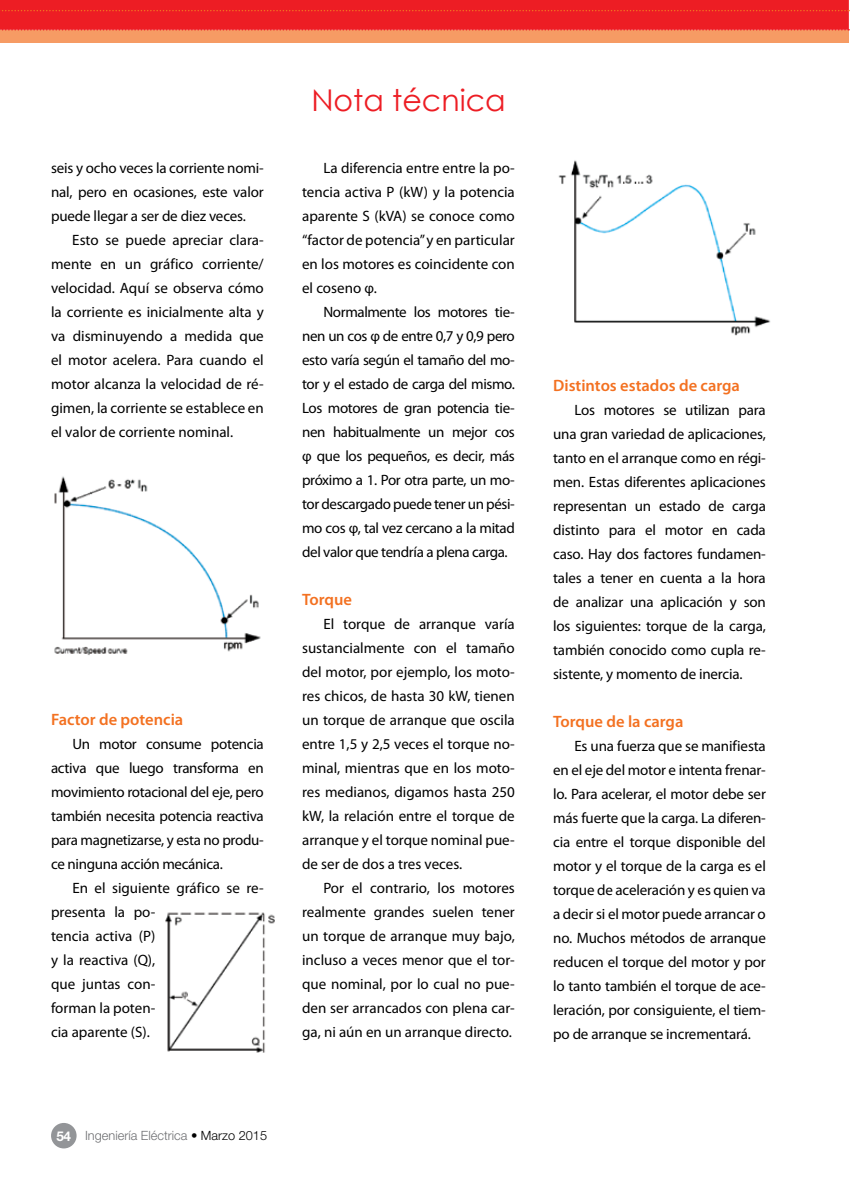
<style>
.page{position:relative;width:851px;height:1191px;background:#fff}
.page>*{position:absolute;margin:0;border:0;box-sizing:border-box;transform-origin:0 0}
.t1{font:30px "Century Gothic";color:#ed1d24}
.t2{font:600 16.5px "Myriad Pro";color:#f37121}
.t3{font:15px/24px "Myriad Pro";letter-spacing:-.005em;color:#000;text-align:justify}
.t4{font:300 12.75px "Helvetica Neue LT Std";color:#6d6e71}
.s1{font-weight:700;font-size:13.5px;color:#fff}
.s2{color:#000}
</style>
<div class="page">
<div style="left:51px;top:1123px;width:26px;height:25px;background:#939598;border-radius:50%"></div>
<div style="left:0;top:30px;width:848px;height:13px;background:#f69b64"></div>
<svg style="left:0;top:0;width:849px;height:31px;background:#ed2226"></svg>
<img style="left:54px;top:476px;width:207px;height:179px">
<img style="left:165px;top:912px;width:110px;height:141px">
<img style="left:558px;top:160px;width:213px;height:176px">
<p class="t3" style="left:51px;top:156px;width:214px">seis y ocho veces la corriente nomi&shy;nal, pero en ocasiones, este valor puede llegar a ser de diez veces.</p>
<p class="t3" style="left:51px;top:228px;width:214px;text-indent:21px">Esto se puede apreciar clara&shy;mente en un gráfico corriente/ velocidad. Aquí se observa cómo la corriente es inicialmente alta y va disminuyendo a medida que el motor acelera. Para cuando el motor alcanza la velocidad de ré&shy;gimen, la corriente se establece en el valor de corriente nominal.</p>
<p class="t2" style="left:51px;top:709px;width:134px">Factor de potencia</p>
<p class="t3" style="left:51px;top:732px;width:214px;text-indent:21px">Un motor consume potencia activa que luego transforma en movimiento rotacional del eje, pero también necesita potencia reactiva para magnetizarse, y esta no produ&shy;ce ninguna acción mecánica.</p>
<p class="t3" style="left:51px;top:876px;width:214px;text-align:left;text-indent:21px">En el siguiente gráfico se re&shy;presenta la po-<br>tencia activa (P)<br>y la reactiva (Q),<br>que juntas con-<br>forman la poten-<br>cia aparente (S).</p>
<h1 class="t1" style="left:311px;top:79px;width:196px">Nota técnica</h1>
<p class="t3" style="left:302px;top:156px;width:214px;text-indent:21px">La diferencia entre entre la po&shy;tencia activa P (kW) y la potencia aparente S (kVA) se conoce como “factor de potencia” y en particular en los motores es coincidente con el coseno φ.</p>
<p class="t3" style="left:302px;top:300px;width:214px;text-indent:21px">Normalmente los motores tie&shy;nen un cos φ de entre 0,7 y 0,9 pero esto varía según el tamaño del mo&shy;tor y el estado de carga del mismo.<br>Los motores de gran potencia tie&shy;nen habitualmente un mejor cos φ que los pequeños, es decir, más próximo a 1. Por otra parte, un mo&shy;tor descargado puede tener un pési&shy;mo cos φ, tal vez cercano a la mitad del valor que tendría a plena carga.</p>
<p class="t2" style="left:302px;top:589px;width:51px">Torque</p>
<p class="t3" style="left:302px;top:612px;width:214px;text-indent:21px">El torque de arranque varía sustancialmente con el tamaño del motor, por ejemplo, los moto&shy;res chicos, de hasta 30 kW, tienen un torque de arranque que oscila entre 1,5 y 2,5 veces el torque no&shy;minal, mientras que en los moto&shy;res medianos, digamos hasta 250 kW, la relación entre el torque de arranque y el torque nominal pue&shy;de ser de dos a tres veces.</p>
<p class="t3" style="left:302px;top:876px;width:214px;text-indent:21px">Por el contrario, los motores realmente grandes suelen tener un torque de arranque muy bajo, incluso a veces menor que el tor&shy;que nominal, por lo cual no pue&shy;den ser arrancados con plena car&shy;ga, ni aún en un arranque directo.</p>
<p class="t4" style="left:57px;top:1127px;width:212px"><span class="s1">54</span> Ingeniería Eléctrica <span class="s2">• Marzo 2015</span></p>
<p class="t2" style="left:553px;top:375px;width:188px">Distintos estados de carga</p>
<p class="t3" style="left:553px;top:398px;width:214px;text-indent:21px">Los motores se utilizan para una gran variedad de aplicaciones, tanto en el arranque como en régi&shy;men. Estas diferentes aplicaciones representan un estado de carga distinto para el motor en cada caso. Hay dos factores fundamen&shy;tales a tener en cuenta a la hora de analizar una aplicación y son los siguientes: torque de la carga, también conocido como cupla re&shy;sistente, y momento de inercia.</p>
<p class="t2" style="left:553px;top:711px;width:132px">Torque de la carga</p>
<p class="t3" style="left:553px;top:734px;width:214px;text-indent:21px">Es una fuerza que se manifiesta en el eje del motor e intenta frenar&shy;lo. Para acelerar, el motor debe ser más fuerte que la carga. La diferen&shy;cia entre el torque disponible del motor y el torque de la carga es el torque de aceleración y es quien va a decir si el motor puede arrancar o no. Muchos métodos de arranque reducen el torque del motor y por lo tanto también el torque de ace&shy;leración, por consiguiente, el tiem&shy;po de arranque se incrementará.</p>
</div>
